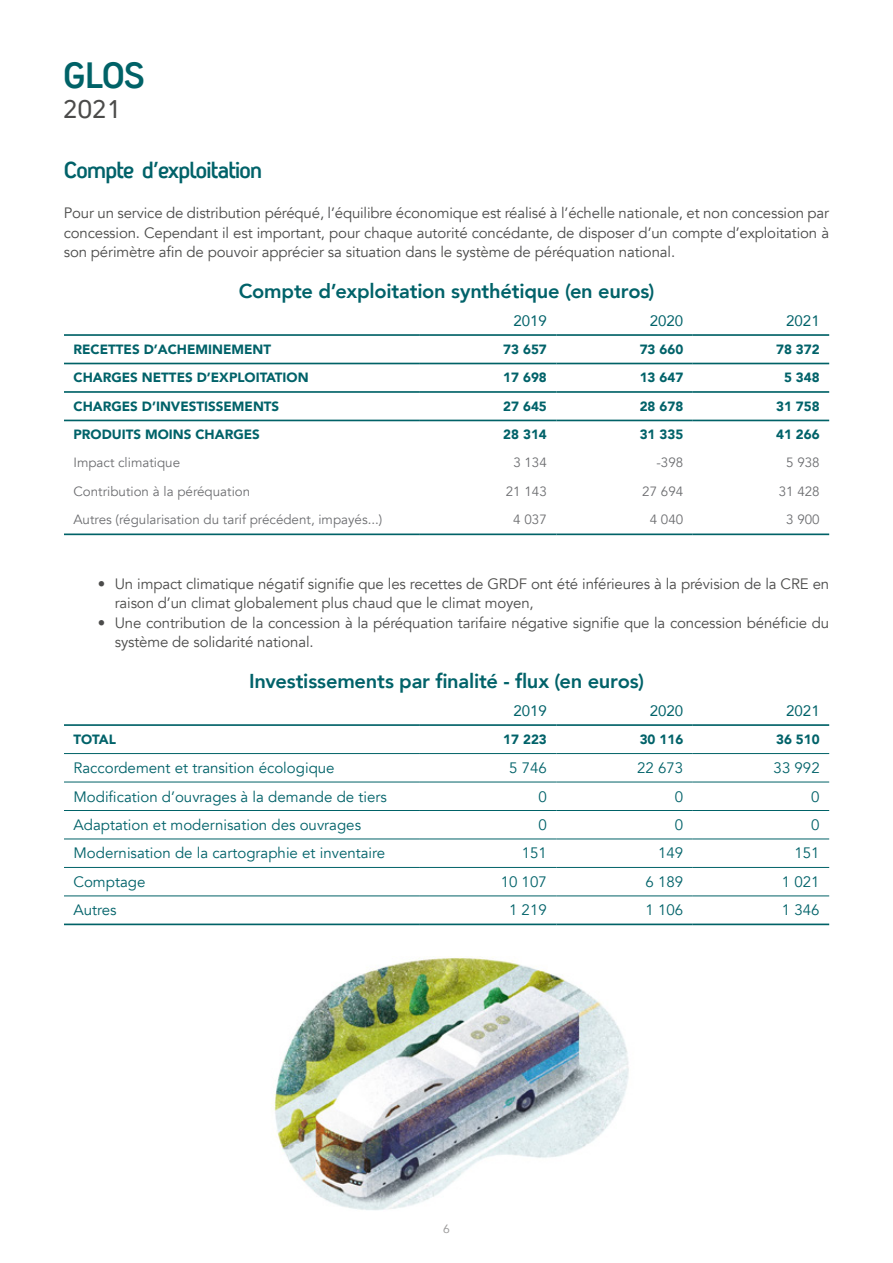
<style>
.page{position:relative;width:893px;height:1263px;background:#fff}
.page>*{position:absolute;margin:0;border:0;box-sizing:border-box;transform-origin:0 0}
.t1{font:700 35.55px "Antagometrica BTW01";color:#006267}
.t2{font:24.75px "Antagometrica BTW01 Regular 2";color:#4b4b4a}
.t3{font:700 22.5px "Antagometrica BTW01";letter-spacing:-.03em;color:#006269}
.t4{font:800 20.1px "Avenir";letter-spacing:-.01em;color:#006269}
.t5{font:15px/19.5px "Avenir";letter-spacing:-.01em;color:#4b4b4a}
.t6{font:15px "Avenir";color:#006269}
.t7{font:15px "Avenir";color:#006269}
.t8{font:900 13.35px "Avenir";color:#006269}
.t9{font:13.35px "Avenir";color:#6d6e71}
.t10{font:12px "Avenir";color:#9d9c9c}
</style>
<div class="page">
<svg style="left:64px;top:362px;width:765px;height:60px"></svg>
<hr style="left:64px;top:533px;width:356px;height:2px;background:#006267">
<hr style="left:420px;top:533px;width:136px;height:2px;background:#006267">
<hr style="left:556px;top:533px;width:137px;height:2px;background:#006267">
<hr style="left:693px;top:533px;width:136px;height:2px;background:#006267">
<hr style="left:64px;top:334px;width:356px;height:2px;background:#006267">
<hr style="left:420px;top:334px;width:136px;height:2px;background:#006267">
<hr style="left:556px;top:334px;width:137px;height:2px;background:#006267">
<hr style="left:693px;top:334px;width:136px;height:2px;background:#006267">
<hr style="left:64px;top:363px;width:356px;height:1px;background:#006267">
<hr style="left:420px;top:363px;width:136px;height:1px;background:#006267">
<hr style="left:556px;top:363px;width:137px;height:1px;background:#006267">
<hr style="left:693px;top:363px;width:136px;height:1px;background:#006267">
<hr style="left:64px;top:391px;width:356px;height:2px;background:#006267">
<hr style="left:420px;top:391px;width:136px;height:2px;background:#006267">
<hr style="left:556px;top:391px;width:137px;height:2px;background:#006267">
<hr style="left:693px;top:391px;width:136px;height:2px;background:#006267">
<hr style="left:64px;top:420px;width:356px;height:1px;background:#006267">
<hr style="left:420px;top:420px;width:136px;height:1px;background:#006267">
<hr style="left:556px;top:420px;width:137px;height:1px;background:#006267">
<hr style="left:693px;top:420px;width:136px;height:1px;background:#006267">
<svg style="left:64px;top:754px;width:765px;height:142px"></svg>
<hr style="left:64px;top:923px;width:356px;height:2px;background:#006267">
<hr style="left:420px;top:923px;width:136px;height:2px;background:#006267">
<hr style="left:556px;top:923px;width:137px;height:2px;background:#006267">
<hr style="left:693px;top:923px;width:136px;height:2px;background:#006267">
<hr style="left:64px;top:724px;width:356px;height:2px;background:#006267">
<hr style="left:420px;top:724px;width:136px;height:2px;background:#006267">
<hr style="left:556px;top:724px;width:137px;height:2px;background:#006267">
<hr style="left:693px;top:724px;width:136px;height:2px;background:#006267">
<hr style="left:64px;top:753px;width:356px;height:1px;background:#006267">
<hr style="left:420px;top:753px;width:136px;height:1px;background:#006267">
<hr style="left:556px;top:753px;width:137px;height:1px;background:#006267">
<hr style="left:693px;top:753px;width:136px;height:1px;background:#006267">
<hr style="left:64px;top:782px;width:356px;height:1px;background:#006267">
<hr style="left:420px;top:782px;width:136px;height:1px;background:#006267">
<hr style="left:556px;top:782px;width:137px;height:1px;background:#006267">
<hr style="left:693px;top:782px;width:136px;height:1px;background:#006267">
<hr style="left:64px;top:810px;width:356px;height:1px;background:#006267">
<hr style="left:420px;top:810px;width:136px;height:1px;background:#006267">
<hr style="left:556px;top:810px;width:137px;height:1px;background:#006267">
<hr style="left:693px;top:810px;width:136px;height:1px;background:#006267">
<hr style="left:64px;top:839px;width:356px;height:1px;background:#006267">
<hr style="left:420px;top:839px;width:136px;height:1px;background:#006267">
<hr style="left:556px;top:839px;width:137px;height:1px;background:#006267">
<hr style="left:693px;top:839px;width:136px;height:1px;background:#006267">
<hr style="left:64px;top:867px;width:356px;height:1px;background:#006267">
<hr style="left:420px;top:867px;width:136px;height:1px;background:#006267">
<hr style="left:556px;top:867px;width:137px;height:1px;background:#006267">
<hr style="left:693px;top:867px;width:136px;height:1px;background:#006267">
<hr style="left:64px;top:896px;width:356px;height:1px;background:#006267">
<hr style="left:420px;top:896px;width:136px;height:1px;background:#006267">
<hr style="left:556px;top:896px;width:137px;height:1px;background:#006267">
<hr style="left:693px;top:896px;width:136px;height:1px;background:#006267">
<img style="left:272px;top:957px;width:357px;height:253px">
<h1 class="t1" style="left:63px;top:54px;width:84px">GLOS</h1>
<h2 class="t2" style="left:63px;top:95px;width:60px">2021</h2>
<h3 class="t3" style="left:64px;top:157px;width:200px">Compte d’exploitation</h3>
<p class="t5" style="left:64px;top:204px;width:767px;text-align:justify">Pour un service de distribution péréqué, l’équilibre économique est réalisé à l’échelle nationale, et non concession par concession. Cependant il est important, pour chaque autorité concédante, de disposer d’un compte d’exploitation à son périmètre afin de pouvoir apprécier sa situation dans le système de péréquation national.</p>
<h3 class="t4" style="left:239px;top:275px;width:417px">Compte d’exploitation synthétique (en euros)</h3>
<p class="t7" style="left:513px;top:309px;width:35px">2019</p>
<p class="t7" style="left:650px;top:309px;width:35px">2020</p>
<p class="t7" style="left:786px;top:309px;width:35px">2021</p>
<p class="t8" style="left:73px;top:338px;width:199px">RECETTES D’ACHEMINEMENT</p>
<p class="t8" style="left:503px;top:338px;width:45px">73 657</p>
<p class="t8" style="left:640px;top:338px;width:45px">73 660</p>
<p class="t8" style="left:776px;top:338px;width:45px">78 372</p>
<p class="t8" style="left:73px;top:366px;width:237px">CHARGES NETTES D’EXPLOITATION</p>
<p class="t8" style="left:503px;top:366px;width:45px">17 698</p>
<p class="t8" style="left:640px;top:366px;width:45px">13 647</p>
<p class="t8" style="left:784px;top:366px;width:37px">5 348</p>
<p class="t8" style="left:73px;top:395px;width:207px">CHARGES D’INVESTISSEMENTS</p>
<p class="t8" style="left:503px;top:395px;width:45px">27 645</p>
<p class="t8" style="left:640px;top:395px;width:45px">28 678</p>
<p class="t8" style="left:776px;top:395px;width:45px">31 758</p>
<p class="t8" style="left:73px;top:423px;width:188px">PRODUITS MOINS CHARGES</p>
<p class="t8" style="left:503px;top:423px;width:45px">28 314</p>
<p class="t8" style="left:640px;top:423px;width:45px">31 335</p>
<p class="t8" style="left:776px;top:423px;width:45px">41 266</p>
<p class="t9" style="left:73px;top:455px;width:108px">Impact climatique</p>
<p class="t9" style="left:513px;top:455px;width:35px">3 134</p>
<p class="t9" style="left:656px;top:455px;width:28px">-398</p>
<p class="t9" style="left:786px;top:455px;width:35px">5 938</p>
<p class="t9" style="left:73px;top:483px;width:178px">Contribution à la péréquation</p>
<p class="t9" style="left:506px;top:483px;width:42px">21 143</p>
<p class="t9" style="left:642px;top:483px;width:42px">27 694</p>
<p class="t9" style="left:779px;top:483px;width:42px">31 428</p>
<p class="t9" style="left:73px;top:512px;width:310px">Autres (régularisation du tarif précédent, impayés...)</p>
<p class="t9" style="left:513px;top:512px;width:35px">4 037</p>
<p class="t9" style="left:650px;top:512px;width:35px">4 040</p>
<p class="t9" style="left:786px;top:512px;width:35px">3 900</p>
<p class="t5" style="left:115px;top:574px;width:716px;text-indent:-17px">• Un impact climatique négatif signifie que les recettes de GRDF ont été inférieures à la prévision de la CRE en raison d’un climat globalement plus chaud que le climat moyen,</p>
<p class="t5" style="left:115px;top:613px;width:716px;text-indent:-17px">• Une contribution de la concession à la péréquation tarifaire négative signifie que la concession bénéficie du système de solidarité national.</p>
<h3 class="t4" style="left:249px;top:665px;width:396px">Investissements par finalité - flux (en euros)</h3>
<p class="t7" style="left:513px;top:699px;width:35px">2019</p>
<p class="t7" style="left:650px;top:699px;width:35px">2020</p>
<p class="t7" style="left:786px;top:699px;width:35px">2021</p>
<p class="t8" style="left:73px;top:728px;width:44px">TOTAL</p>
<p class="t8" style="left:503px;top:728px;width:45px">17 223</p>
<p class="t8" style="left:640px;top:728px;width:45px">30 116</p>
<p class="t8" style="left:776px;top:728px;width:45px">36 510</p>
<p class="t6" style="left:73px;top:759px;width:263px">Raccordement et transition écologique</p>
<p class="t6" style="left:509px;top:759px;width:39px">5 746</p>
<p class="t6" style="left:637px;top:759px;width:48px">22 673</p>
<p class="t6" style="left:774px;top:759px;width:48px">33 992</p>
<p class="t6" style="left:73px;top:787px;width:315px">Modification d’ouvrages à la demande de tiers</p>
<p class="t6" style="left:538px;top:787px;width:10px">0</p>
<p class="t6" style="left:675px;top:787px;width:10px">0</p>
<p class="t6" style="left:811px;top:787px;width:10px">0</p>
<p class="t6" style="left:73px;top:816px;width:289px">Adaptation et modernisation des ouvrages</p>
<p class="t6" style="left:538px;top:816px;width:10px">0</p>
<p class="t6" style="left:675px;top:816px;width:10px">0</p>
<p class="t6" style="left:811px;top:816px;width:10px">0</p>
<p class="t6" style="left:73px;top:844px;width:313px">Modernisation de la cartographie et inventaire</p>
<p class="t6" style="left:522px;top:844px;width:27px">151</p>
<p class="t6" style="left:658px;top:844px;width:27px">149</p>
<p class="t6" style="left:794px;top:844px;width:27px">151</p>
<p class="t6" style="left:73px;top:873px;width:73px">Comptage</p>
<p class="t6" style="left:501px;top:873px;width:48px">10 107</p>
<p class="t6" style="left:645px;top:873px;width:39px">6 189</p>
<p class="t6" style="left:782px;top:873px;width:39px">1 021</p>
<p class="t6" style="left:73px;top:901px;width:45px">Autres</p>
<p class="t6" style="left:509px;top:901px;width:39px">1 219</p>
<p class="t6" style="left:645px;top:901px;width:39px">1 106</p>
<p class="t6" style="left:782px;top:901px;width:39px">1 346</p>
<p class="t10" style="left:443px;top:1219px;width:8px">6</p>
</div>
